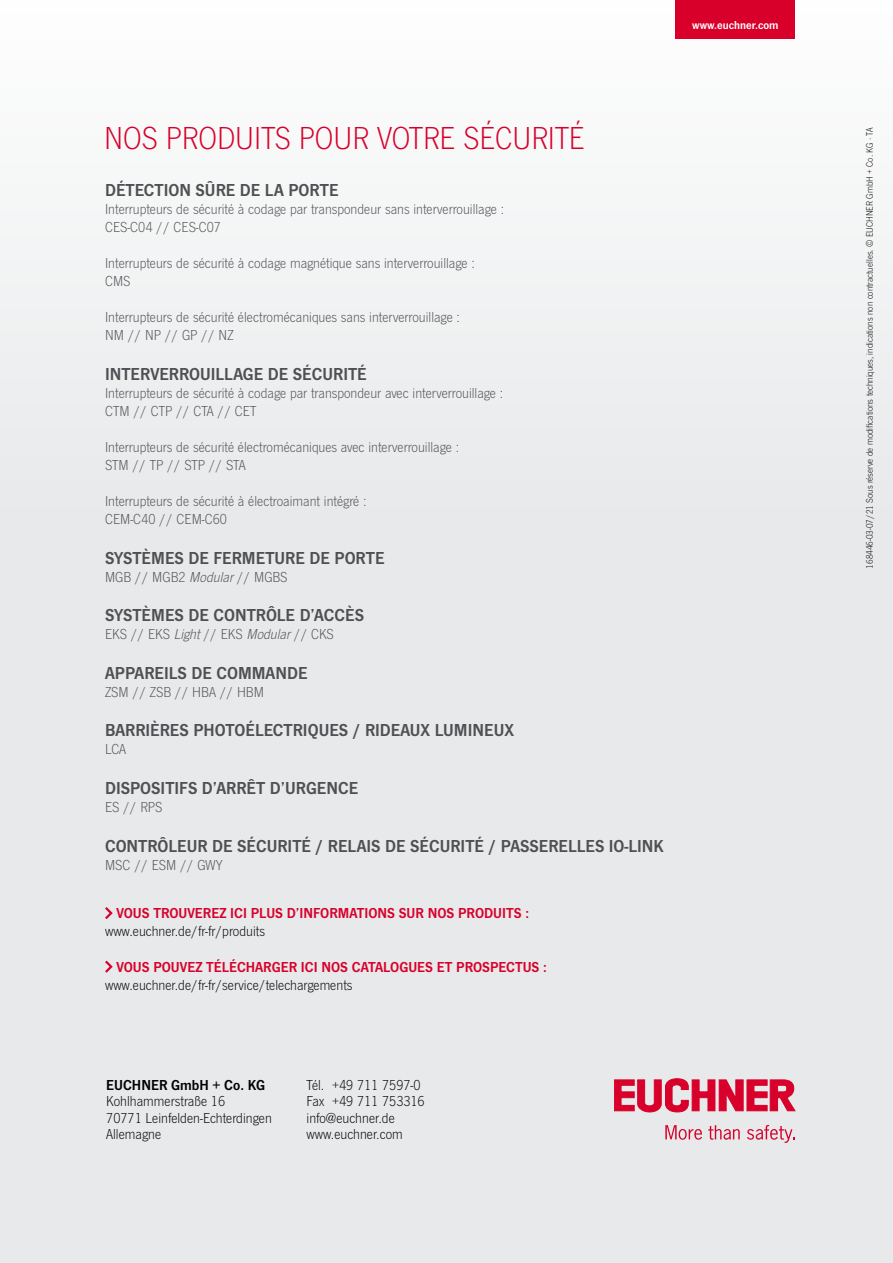
<style>
.page{position:relative;width:893px;height:1263px;background:#e7e9ea}
.page>*{position:absolute;margin:0;border:0;box-sizing:border-box;transform-origin:0 0}
.t1{font:300 33px "News Got";color:#d8002b}
.t2{font:18px "News Got Dem";color:#504f53}
.t3{font:300 15px/18px "News Got";color:#504f53}
.t4{font:300 15px/16.5px "News Got";color:#000}
.t5{font:15px "News Got Dem";color:#d8002b}
.t6{font:15px "News Got Dem";color:#000}
.t7{font:12px "News Got Dem";color:#fff}
.t8{font:300 9.75px "News Got";color:#000}
.s1{font-style:italic}
</style>
<div class="page">
<div style="left:0;top:0;width:893px;height:529px;background:#f2f3f4"></div>
<div style="left:676px;top:0;width:119px;height:38px;background:#d8002b"></div>
<svg style="left:614px;top:1079px;width:181px;height:33px"></svg>
<svg style="left:665px;top:1125px;width:37px;height:15px"></svg>
<svg style="left:708px;top:1125px;width:32px;height:15px"></svg>
<svg style="left:747px;top:1125px;width:48px;height:18px"></svg>
<svg style="left:105px;top:907px;width:8px;height:12px"></svg>
<svg style="left:105px;top:960px;width:8px;height:13px"></svg>
<p class="t7" style="left:692px;top:18px;width:88px">www.euchner.com</p>
<h1 class="t1" style="left:104px;top:120px;width:482px">NOS PRODUITS POUR VOTRE SÉCURITÉ</h1>
<p class="t2" style="left:105px;top:180px;width:235px">DÉTECTION SÛRE DE LA PORTE</p>
<p class="t3" style="left:105px;top:201px;width:401px">Interrupteurs de sécurité à codage par transpondeur sans interverrouillage :<br>CES-C04 // CES-C07</p>
<p class="t3" style="left:105px;top:255px;width:371px">Interrupteurs de sécurité à codage magnétique sans interverrouillage :<br>CMS</p>
<p class="t3" style="left:105px;top:309px;width:357px">Interrupteurs de sécurité électromécaniques sans interverrouillage :<br>NM // NP // GP // NZ</p>
<p class="t2" style="left:105px;top:363px;width:263px">INTERVERROUILLAGE DE SÉCURITÉ</p>
<p class="t3" style="left:105px;top:384px;width:400px">Interrupteurs de sécurité à codage par transpondeur avec interverrouillage :<br>CTM // CTP // CTA // CET</p>
<p class="t3" style="left:105px;top:438px;width:356px">Interrupteurs de sécurité électromécaniques avec interverrouillage :<br>STM // TP // STP // STA</p>
<p class="t3" style="left:105px;top:492px;width:263px">Interrupteurs de sécurité à électroaimant intégré :<br>CEM-C40 // CEM-C60</p>
<p class="t2" style="left:105px;top:547px;width:281px">SYSTÈMES DE FERMETURE DE PORTE</p>
<p class="t3" style="left:105px;top:568px;width:184px">MGB // MGB2 <span class="s1">Modular</span>// MGBS</p>
<p class="t2" style="left:105px;top:605px;width:261px">SYSTÈMES DE CONTRÔLE D’ACCÈS</p>
<p class="t3" style="left:105px;top:625px;width:230px">EKS // EKS <span class="s1">Light</span>// EKS <span class="s1">Modular</span>// CKS</p>
<p class="t2" style="left:105px;top:662px;width:204px">APPAREILS DE COMMANDE</p>
<p class="t3" style="left:105px;top:683px;width:160px">ZSM // ZSB // HBA // HBM</p>
<p class="t2" style="left:105px;top:720px;width:410px">BARRIÈRES PHOTOÉLECTRIQUES / RIDEAUX LUMINEUX</p>
<p class="t3" style="left:105px;top:741px;width:23px">LCA</p>
<p class="t2" style="left:105px;top:777px;width:255px">DISPOSITIFS D’ARRÊT D’URGENCE</p>
<p class="t3" style="left:105px;top:798px;width:59px">ES // RPS</p>
<p class="t2" style="left:105px;top:835px;width:560px">CONTRÔLEUR DE SÉCURITÉ / RELAIS DE SÉCURITÉ / PASSERELLES IO-LINK</p>
<p class="t3" style="left:105px;top:856px;width:119px">MSC // ESM // GWY</p>
<p class="t5" style="left:116px;top:904px;width:414px">VOUS TROUVEREZ ICI PLUS D’INFORMATIONS SUR NOS PRODUITS :</p>
<p class="t4" style="left:105px;top:923px;width:161px">www.euchner.de/fr-fr/produits</p>
<p class="t5" style="left:116px;top:958px;width:432px">VOUS POUVEZ TÉLÉCHARGER ICI NOS CATALOGUES ET PROSPECTUS :</p>
<p class="t4" style="left:105px;top:977px;width:249px">www.euchner.de/fr-fr/service/telechargements</p>
<p class="t6" style="left:106px;top:1076px;width:160px">EUCHNER GmbH + Co. KG</p>
<p class="t4" style="left:106px;top:1093px;width:167px">Kohlhammerstraße 16<br>70771 Leinfelden-Echterdingen<br>Allemagne</p>
<p class="t4" style="left:307px;top:1077px;width:120px">Tél. +49 711 7597-0<br>Fax +49 711 753316 info@euchner.de www.euchner.com</p>
<p class="t8" style="left:864px;top:569px;width:443px;rotate:-90deg">168446-03-07/21 Sous réserve de modifications techniques, indications non contractuelles. © EUCHNER GmbH + Co. KG · TA</p>
</div>
